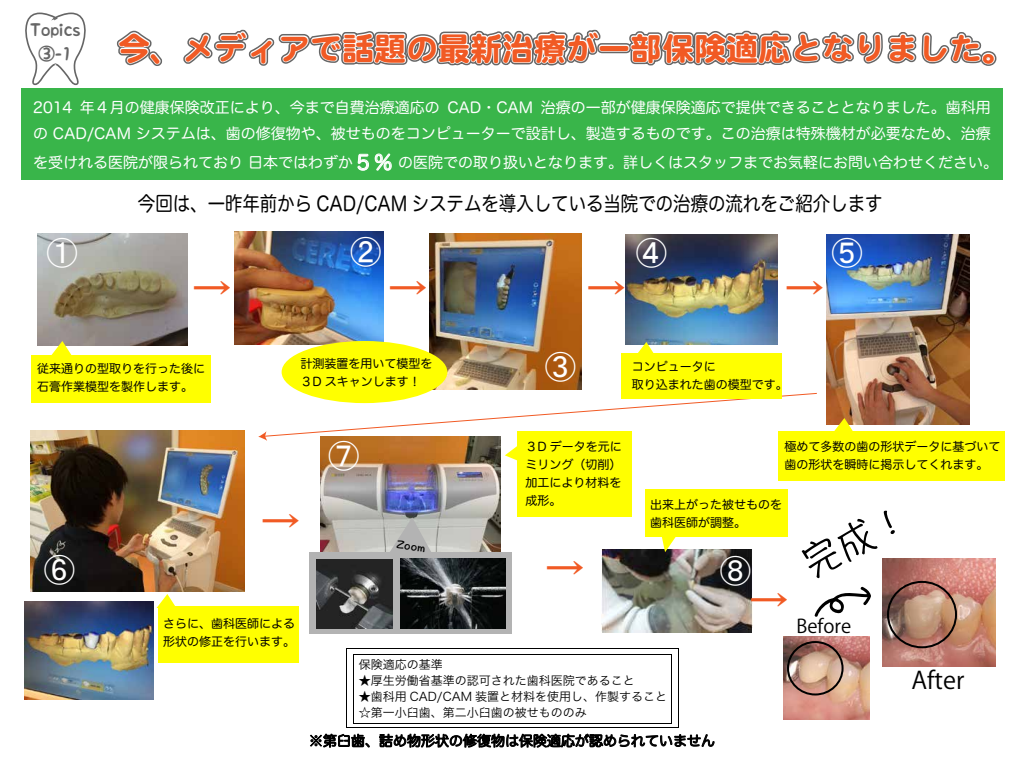
<style>
.page{position:relative;width:1024px;height:768px;background:#fff}
.page>*{position:absolute;margin:0;border:0;box-sizing:border-box;transform-origin:0 0}
.t1{font:40px "MS Gothic";color:#f15a24}
.t2{font:32px "DF Maru Gothic SB MP RKSJ H";color:#f15a24}
.t3{font:31.1px "MS Gothic";color:#fff}
.t4{font:24px "Koz Go Pr 6 N";color:#000}
.t5{font:20px "Hira Maru Pro W4";color:#000;scale:.87 1}
.t6{font:18.8px "Koz Go Pr 6 N";color:#000}
.t7{font:16.6px/24.4px "K Fhimaji";color:#666;text-align:center}
.t8{font:15px/26.2px "Hira Maru Pro W4";color:#fff}
.t9{font:14px "Hira Maru Pro W4";color:#000}
.t10{font:12px/18px "Hira Maru Pro W4";color:#000}
.t11{font:12px/16px "Hira Kaku Pro W3";color:#000}
.t12{font:12px "Hannotate SC W7";color:#000}
.s1{font-size:20px}
</style>
<div class="page">
<img style="left:602px;top:550px;width:150px;height:83px">
<div style="left:21px;top:88px;width:982px;height:92px;background:#39b54a"></div>
<svg style="left:25px;top:13px;width:61px;height:72px"></svg>
<svg style="left:357px;top:153px;width:35px;height:18px"></svg>
<svg style="left:116px;top:30px;width:46px;height:36px"></svg>
<svg style="left:183px;top:29px;width:814px;height:37px"></svg>
<img style="left:38px;top:233px;width:149px;height:112px">
<div style="left:778px;top:431px;width:227px;height:50px;background:#ff0"></div>
<div style="left:158px;top:606px;width:141px;height:57px;background:#ff0"></div>
<img style="left:234px;top:232px;width:150px;height:112px">
<img style="left:429px;top:233px;width:152px;height:157px">
<img style="left:626px;top:234px;width:152px;height:110px">
<img style="left:827px;top:234px;width:142px;height:191px">
<img style="left:31px;top:431px;width:214px;height:160px">
<img style="left:24px;top:601px;width:129px;height:99px">
<div style="left:282px;top:341px;width:165px;height:62px;background:#ff0;border-radius:50%"></div>
<div style="left:346px;top:648px;width:333px;height:80px;border:1px solid #000"></div>
<svg style="left:310px;top:733px;width:60px;height:15px"></svg>
<svg style="left:378px;top:721px;width:337px;height:27px"></svg>
<div style="left:31px;top:355px;width:180px;height:48px;background:#ff0"></div>
<div style="left:621px;top:353px;width:161px;height:46px;background:#ff0"></div>
<div style="left:517px;top:431px;width:115px;height:86px;background:#ff0"></div>
<img style="left:321px;top:461px;width:179px;height:56px">
<div style="left:645px;top:489px;width:143px;height:48px;background:#ff0"></div>
<svg style="left:52px;top:341px;width:19px;height:14px"></svg>
<svg style="left:636px;top:342px;width:19px;height:11px"></svg>
<svg style="left:157px;top:594px;width:18px;height:14px"></svg>
<svg style="left:834px;top:418px;width:19px;height:13px"></svg>
<svg style="left:258px;top:392px;width:559px;height:69px"></svg>
<svg style="left:661px;top:537px;width:16px;height:15px"></svg>
<div style="left:353px;top:654px;width:319px;height:70px;border:1px solid #000"></div>
<svg style="left:309px;top:517px;width:203px;height:117px;background:#b7b5b2"></svg>
<img style="left:316px;top:559px;width:77px;height:70px">
<img style="left:400px;top:559px;width:105px;height:70px">
<img style="left:783px;top:637px;width:87px;height:83px">
<div style="left:787px;top:641px;width:57px;height:55px;border:2px solid #000;border-radius:50%"></div>
<img style="left:882px;top:558px;width:114px;height:109px">
<div style="left:887px;top:581px;width:70px;height:67px;border:2px solid #000;border-radius:50%"></div>
<svg style="left:814px;top:586px;width:57px;height:31px"></svg>
<svg style="left:882px;top:558px;width:15px;height:22px"></svg>
<p class="t7" style="left:30px;top:17px;width:52px">Topics<br>③-1</p>
<p class="t8" style="left:33px;top:93px;width:959px">2014 年４月の健康保険改正により、今まで自費治療適応の CAD・CAM 治療の一部が健康保険適応で提供できることとなりました。歯科用の CAD/CAM システムは、歯の修復物や、被せものをコンピューターで設計し、製造するものです。この治療は特殊機材が必要なため、治療</p>
<p class="t8" style="left:33px;top:148px;width:966px">を受けれる医院が限られており 日本ではわずか<span class="s1">５％</span>の医院での取り扱いとなります。詳しくはスタッフまでお気軽にお問い合わせください。</p>
<h2 class="t2" style="left:118px;top:32px;width:897px">今、メディアで話題の最新治療が一部保険適応となりました。</h2>
<h3 class="t5" style="left:138px;top:186px;width:857px">今回は、一昨年前から CAD/CAM システムを導入している当院での治療の流れをご紹介します</h3>
<h3 class="t3" style="left:47px;top:237px;width:33px">①</h3>
<h3 class="t3" style="left:350px;top:236px;width:33px">②</h3>
<h3 class="t3" style="left:636px;top:237px;width:33px">④</h3>
<h3 class="t3" style="left:831px;top:237px;width:33px">⑤</h3>
<h1 class="t1" style="left:192px;top:267px;width:41px">→</h1>
<h1 class="t1" style="left:586px;top:267px;width:41px">→</h1>
<h1 class="t1" style="left:785px;top:267px;width:41px">→</h1>
<h1 class="t1" style="left:388px;top:267px;width:41px">→</h1>
<h3 class="t3" style="left:545px;top:351px;width:33px">③</h3>
<p class="t10" style="left:301px;top:354px;width:133px">計測装置を用いて模型を<br>３D スキャンします！</p>
<p class="t10" style="left:37px;top:359px;width:169px">従来通りの型取りを行った後に石膏作業模型を製作します。</p>
<p class="t10" style="left:632px;top:357px;width:157px">コンピュータに<br>取り込まれた歯の模型です。</p>
<h3 class="t3" style="left:44px;top:554px;width:33px">⑥</h3>
<h1 class="t1" style="left:261px;top:500px;width:41px">→</h1>
<p class="t10" style="left:163px;top:614px;width:133px">さらに、歯科医師による形状の修正を行います。</p>
<h3 class="t3" style="left:328px;top:440px;width:33px">⑦</h3>
<p class="t12" style="left:398px;top:537px;width:31px;rotate:8deg">Zoom</p>
<p class="t10" style="left:525px;top:437px;width:98px;text-align:justify">３D データを元にミリング（切削）加工により材料を成形。</p>
<h1 class="t1" style="left:545px;top:548px;width:41px">→</h1>
<p class="t10" style="left:785px;top:436px;width:217px">極めて多数の歯の形状データに基づいて歯の形状を瞬時に掲示してくれます。</p>
<p class="t10" style="left:650px;top:495px;width:133px">出来上がった被せものを歯科医師が調整。</p>
<h3 class="t3" style="left:720px;top:555px;width:33px">⑧</h3>
<h1 class="t1" style="left:749px;top:580px;width:41px">→</h1>
<p class="t6" style="left:797px;top:615px;width:56px">Before</p>
<p class="t11" style="left:359px;top:656px;width:85px">保険適応の基準</p>
<p class="t11" style="left:359px;top:672px;width:277px">★厚生労働省基準の認可された歯科医院であること</p>
<p class="t11" style="left:359px;top:688px;width:310px">★歯科用 CAD/CAM 装置と材料を使用し、作製すること☆第一小臼歯、第二小臼歯の被せもののみ</p>
<p class="t9" style="left:309px;top:729px;width:407px">※第臼歯、詰め物形状の修復物は保険適応が認められていません</p>
<h3 class="t4" style="left:911px;top:666px;width:54px">After</h3>
</div>
